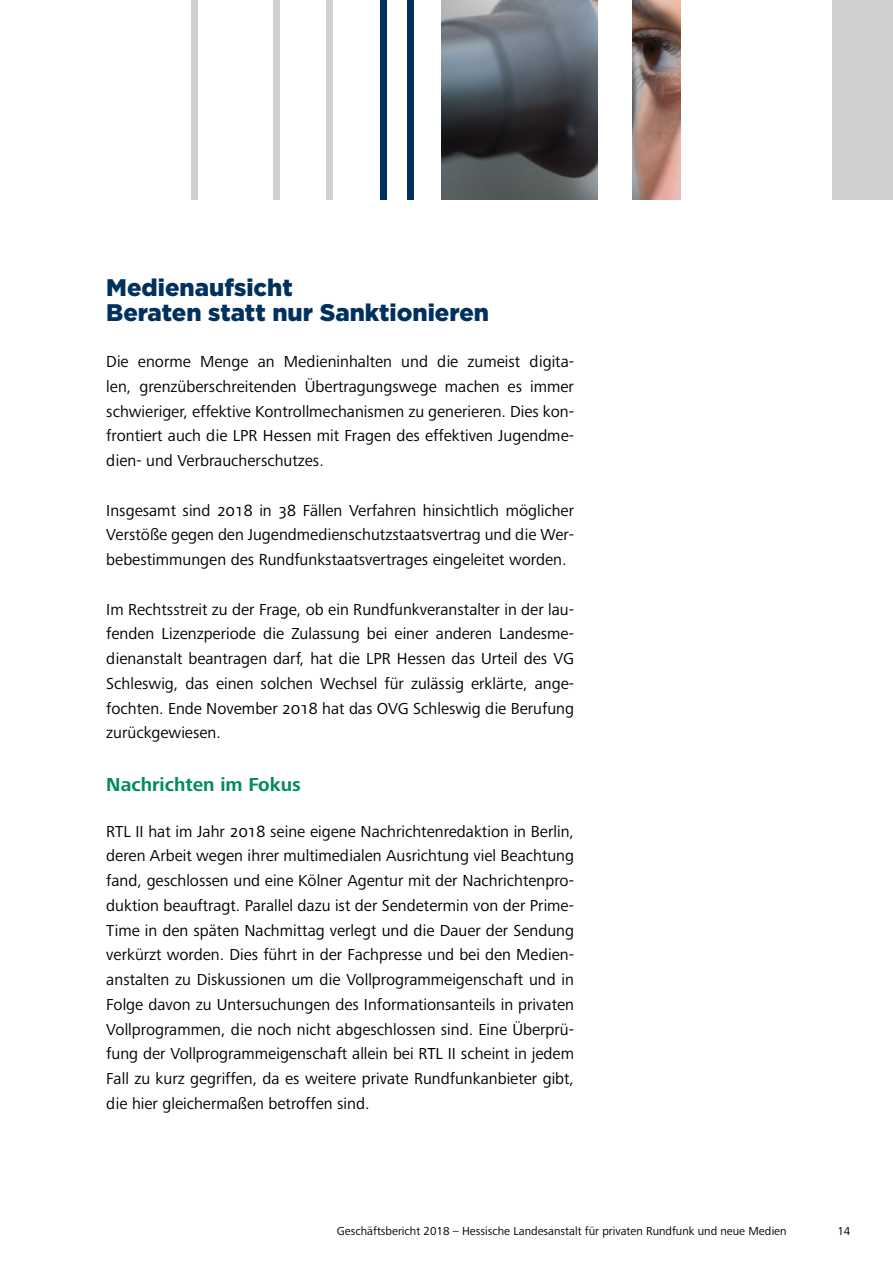
<style>
.page{position:relative;width:893px;height:1263px;background:#fff}
.page>*{position:absolute;margin:0;border:0;box-sizing:border-box;transform-origin:0 0}
.Überschrift_1{font:900 24px/25.5px "Gotham";color:#00305d}
.Überschrift_2{font:700 19.5px "Frutiger Next Pro";color:#008d58}
.Text{font:16.5px/24.8px "Frutiger Next Pro";color:#000;text-align:justify}
.t1{font:12px "Frutiger Next Pro";color:#000}
</style>
<div class="page">
<div style="left:191px;top:0;width:7px;height:199px;background:#d0d0d0"></div>
<div style="left:273px;top:0;width:6px;height:199px;background:#d0d0d0"></div>
<div style="left:326px;top:0;width:7px;height:199px;background:#d0d0d0"></div>
<div style="left:380px;top:0;width:7px;height:199px;background:#00305d"></div>
<div style="left:407px;top:0;width:7px;height:199px;background:#00305d"></div>
<img style="left:441px;top:0;width:156px;height:200px">
<img style="left:633px;top:0;width:47px;height:200px">
<div style="left:832px;top:0;width:61px;height:200px;background:#d0d0d0"></div>
<p class="Überschrift_1" style="left:106px;top:274px;width:384px">Medienaufsicht<br>Beraten statt nur Sanktionieren</p>
<p class="Text" style="left:106px;top:349px;width:469px">Die enorme Menge an Medieninhalten und die zumeist digita&shy;len, grenzüberschreitenden Übertragungswege machen es immer schwieriger, effektive Kontrollmechanismen zu generieren. Dies kon&shy;frontiert auch die LPR Hessen mit Fragen des effektiven Jugendme&shy;dien- und Verbraucherschutzes.</p>
<p class="Text" style="left:106px;top:498px;width:469px">Insgesamt sind 2018 in 38 Fällen Verfahren hinsichtlich möglicher Verstöße gegen den Jugendmedienschutzstaatsvertrag und die Wer&shy;bebestimmungen des Rundfunkstaatsvertrages eingeleitet worden.</p>
<p class="Text" style="left:106px;top:597px;width:469px">Im Rechtsstreit zu der Frage, ob ein Rundfunkveranstalter in der lau&shy;fenden Lizenzperiode die Zulassung bei einer anderen Landesme&shy;dienanstalt beantragen darf, hat die LPR Hessen das Urteil des VG Schleswig, das einen solchen Wechsel für zulässig erklärte, ange&shy;fochten. Ende November 2018 hat das OVG Schleswig die Berufung zurückgewiesen.</p>
<p class="Überschrift_2" style="left:106px;top:773px;width:196px">Nachrichten im Fokus</p>
<p class="Text" style="left:106px;top:819px;width:469px">RTL II hat im Jahr 2018 seine eigene Nachrichtenredaktion in Berlin, deren Arbeit wegen ihrer multimedialen Ausrichtung viel Beachtung fand, geschlossen und eine Kölner Agentur mit der Nachrichtenpro&shy;duktion beauftragt. Parallel dazu ist der Sendetermin von der Prime-Time in den späten Nachmittag verlegt und die Dauer der Sendung verkürzt worden. Dies führt in der Fachpresse und bei den Medien&shy;anstalten zu Diskussionen um die Vollprogrammeigenschaft und in Folge davon zu Untersuchungen des Informationsanteils in privaten Vollprogrammen, die noch nicht abgeschlossen sind. Eine Überprü&shy;fung der Vollprogrammeigenschaft allein bei RTL II scheint in jedem Fall zu kurz gegriffen, da es weitere private Rundfunkanbieter gibt, die hier gleichermaßen betroffen sind.</p>
<p class="t1" style="left:337px;top:1224px;width:451px">Geschäftsbericht 2018 – Hessische Landesanstalt für privaten Rundfunk und neue Medien</p>
<p class="t1" style="left:837px;top:1224px;width:15px">14</p>
</div>
